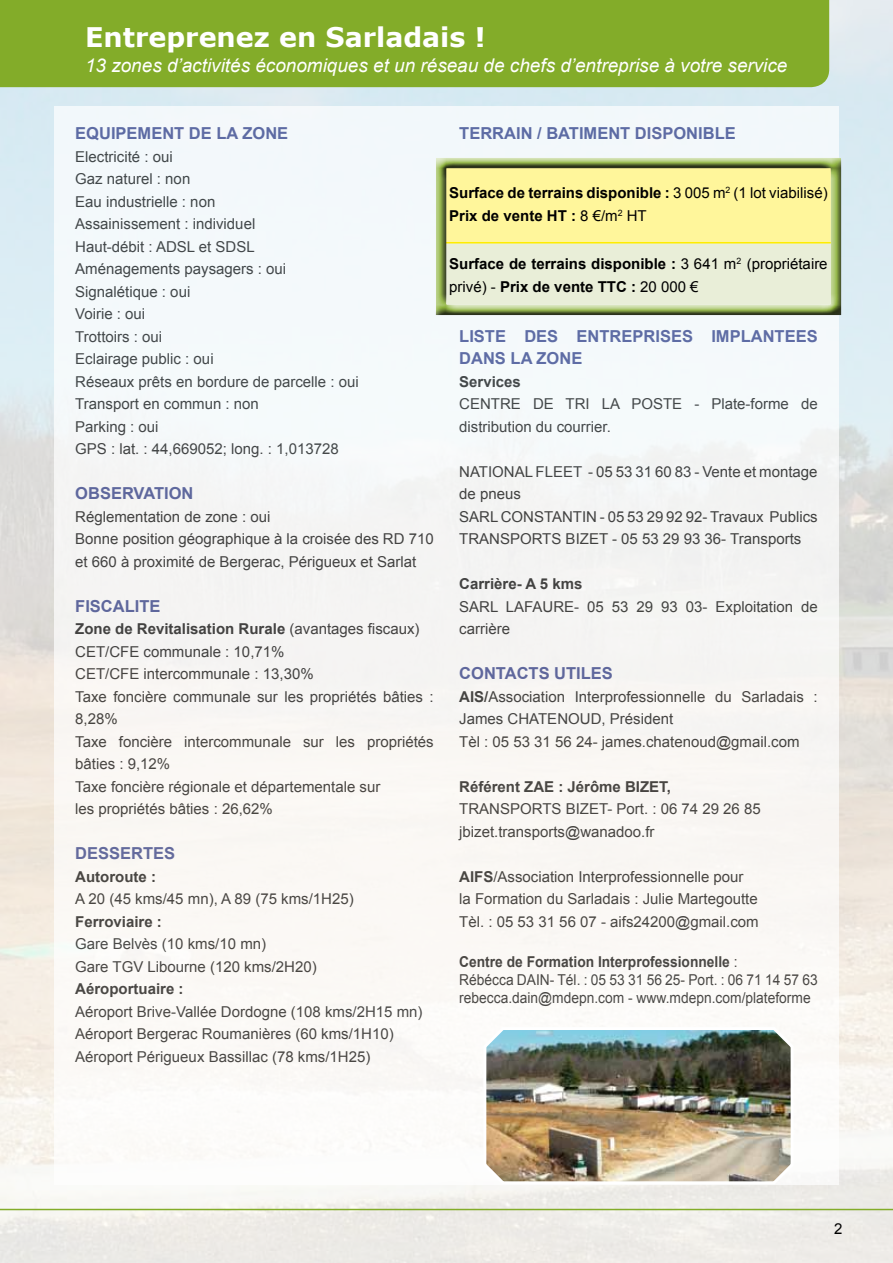
<style>
.page{position:relative;width:893px;height:1263px;background:#fff}
.page>*{position:absolute;margin:0;border:0;box-sizing:border-box;transform-origin:0 0}
.t1{font:700 27px "Verdana";color:#fff}
.t2{font:italic 18.9px "Arial";color:#fff}
.t3{font:700 16.5px/22.5px "Arial";color:#283583}
.t4{font:15px/22.5px "Arial";color:#000}
.t5{font:700 15px/22.5px "Arial";color:#000}
.t6{font:15px/18px "Arial";color:#000;scale:.92 1}
.s1{font-weight:700}
.s2{font-weight:400}
</style>
<div class="page">
<div style="left:54px;top:106px;width:785px;height:1078px;background:#f6f8f5"></div>
<div style="left:0;top:0;width:829px;height:87px;background:#83ac29"></div>
<hr style="left:0;top:1209px;width:893px;height:1px;background:#83ac29">
<img style="left:482px;top:1030px;width:313px;height:156px">
<div style="left:436px;top:158px;width:406px;height:158px;background:#000;opacity:.75"></div>
<h1 class="t1" style="left:85px;top:18px;width:402px">Entreprenez en Sarladais !</h1>
<p class="t2" style="left:85px;top:53px;width:704px">13 zones d’activités économiques et un réseau de chefs d’entreprise à votre service</p>
<p class="t3" style="left:75px;top:123px;width:214px">EQUIPEMENT DE LA ZONE</p>
<p class="t4" style="left:75px;top:145px;width:285px">Electricité : oui<br>Gaz naturel : non<br>Eau industrielle : non<br>Assainissement : individuel<br>Haut-débit : ADSL et SDSL<br>Aménagements paysagers : oui<br>Signalétique : oui<br>Voirie : oui<br>Trottoirs : oui<br>Eclairage public : oui<br>Réseaux prêts en bordure de parcelle : oui<br>Transport en commun : non<br>Parking : oui<br>GPS : lat. : 44,669052; long. : 1,013728</p>
<p class="t3" style="left:75px;top:483px;width:120px">OBSERVATION</p>
<p class="t4" style="left:75px;top:505px;width:360px">Réglementation de zone : oui<br>Bonne position géographique à la croisée des RD 710 et 660 à proximité de Bergerac, Périgueux et Sarlat</p>
<p class="t3" style="left:75px;top:595px;width:87px">FISCALITE</p>
<p class="t4" style="left:75px;top:618px;width:360px"><span class="s1">Zone de Revitalisation Rurale</span> (avantages fiscaux)<br>CET/CFE communale : 10,71%<br>CET/CFE intercommunale : 13,30%<br>Taxe foncière communale sur les propriétés bâties :<br>8,28%<br>Taxe foncière intercommunale sur les propriétés bâties : 9,12%<br>Taxe foncière régionale et départementale sur<br>les propriétés bâties : 26,62%</p>
<p class="t3" style="left:75px;top:843px;width:101px">DESSERTES</p>
<p class="t5" style="left:75px;top:866px;width:82px">Autoroute :</p>
<p class="t4" style="left:75px;top:888px;width:280px">A 20 (45 kms/45 mn), A 89 (75 kms/1H25)</p>
<p class="t5" style="left:75px;top:911px;width:88px">Ferroviaire :</p>
<p class="t4" style="left:75px;top:933px;width:243px">Gare Belvès (10 kms/10 mn)<br>Gare TGV Libourne (120 kms/2H20)</p>
<p class="t5" style="left:75px;top:978px;width:110px">Aéroportuaire :</p>
<p class="t4" style="left:75px;top:1000px;width:349px">Aéroport Brive-Vallée Dordogne (108 kms/2H15 mn)<br>Aéroport Bergerac Roumanières (60 kms/1H10)<br>Aéroport Périgueux Bassillac (78 kms/1H25)</p>
<p class="t3" style="left:459px;top:123px;width:278px">TERRAIN / BATIMENT DISPONIBLE</p>
<p class="t5" style="left:449px;top:182px;width:380px">Surface de terrains disponible : <span class="s2">3 005 m</span><sup>2</sup> <span class="s2">(1 lot viabilisé)<br></span>Prix de vente HT : <span class="s2">8 €/m</span><sup>2</sup> <span class="s2">HT</span></p>
<p class="t5" style="left:449px;top:253px;width:380px">Surface de terrains disponible : <span class="s2">3 641 m</span><sup>2</sup> <span class="s2">(propriétaire privé) -</span> Prix de vente TTC : <span class="s2">20 000 €</span></p>
<p class="t3" style="left:459px;top:325px;width:360px">LISTE DES ENTREPRISES IMPLANTEES<br>DANS LA ZONE</p>
<p class="t5" style="left:459px;top:371px;width:63px">Services</p>
<p class="t4" style="left:459px;top:393px;width:43px">Centre</p>
<p class="t4" style="left:533px;top:393px;width:11px">de</p>
<p class="t4" style="left:566px;top:393px;width:98px">tri La Poste</p>
<p class="t4" style="left:694px;top:393px;width:125px">- Plate-forme de</p>
<p class="t4" style="left:459px;top:415px;width:153px">distribution du courrier.</p>
<p class="t4" style="left:459px;top:460px;width:360px">NATIONAL FLEET - 05 53 31 60 83 - Vente et montage de pneus<br>SARL CON STANTIN - 05 53 29 92 92- Travaux Publics TRAN SPORTS BIZET - 05 53 29 93 36- Transports</p>
<p class="t5" style="left:459px;top:573px;width:125px">Carrière- A 5 kms</p>
<p class="t4" style="left:459px;top:595px;width:360px">SARL LAFAURE- 05 53 29 93 03- Exploitation de carrière</p>
<p class="t3" style="left:459px;top:663px;width:155px">CONTACTS UTILES</p>
<p class="t4" style="left:459px;top:685px;width:360px"><span class="s1">AIS/</span>Association I nterprofessionnelle du Sarladais :<br>James CHATENOUD, Président<br>Tèl : 05 53 31 56 24- james.chatenoud@gmail.com</p>
<p class="t5" style="left:459px;top:776px;width:213px">Référent ZAE : Jérôme BIZET,</p>
<p class="t4" style="left:459px;top:798px;width:303px">TRAN SPORTS BIZET- Port. : 06 74 29 26 85 jbizet.transports@wanadoo.fr</p>
<p class="t4" style="left:459px;top:865px;width:301px"><span class="s1">AIFS</span>/Association I nterprofessionnelle pour la Formation du Sarladais : Julie Martegoutte<br>Tèl. : 05 53 31 56 07 - aifs24200@gmail.com</p>
<p class="t6" style="left:459px;top:953px;width:391px"><span class="s1">Centre de Formation Interprofessionnelle</span> :<br>Rébécca DAIN- Tél. : 05 53 31 56 25- Port. : 06 71 14 57 63 rebecca.dain@mdepn.com - www.mdepn.com/plateforme</p>
<p class="t4" style="left:834px;top:1218px;width:10px">2</p>
</div>
